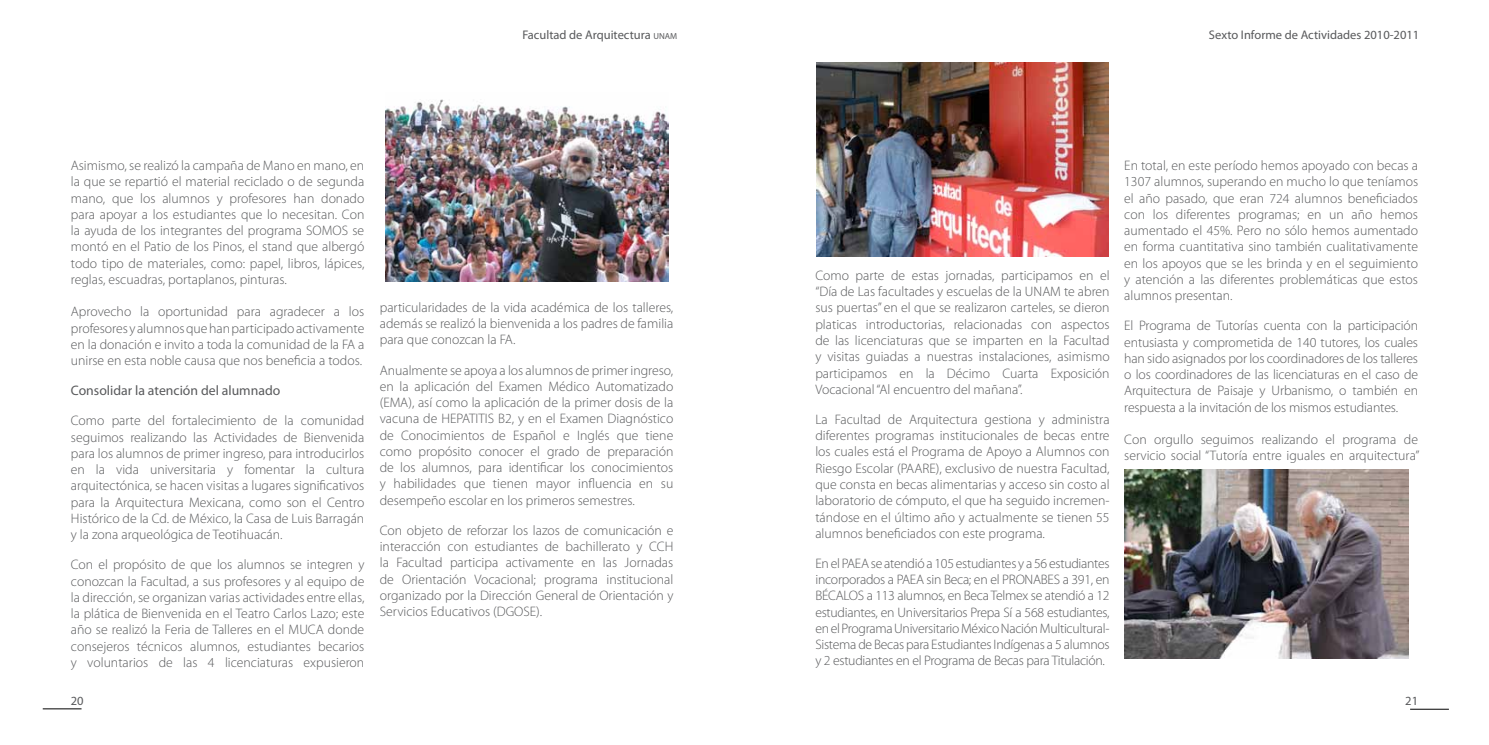
<style>
.page{position:relative;width:1489px;height:745px;background:#fff}
.page>*{position:absolute;margin:0;border:0;box-sizing:border-box;transform-origin:0 0}
.t1{font:300 13.75px/16.2px "Myriad Pro";color:#58595b;text-align:justify}
.t2{font:13.75px "Myriad Pro";color:#58595b}
.t3{font:12.5px "Myriad Pro";color:#58595b}
.s1{font-size:8.75px}
</style>
<div class="page">
<hr style="left:43px;top:708px;width:38px;height:1px;background:#000">
<hr style="left:1409px;top:708px;width:39px;height:1px;background:#000">
<img style="left:385px;top:99px;width:283px;height:182px">
<img style="left:1124px;top:469px;width:284px;height:189px">
<img style="left:816px;top:62px;width:292px;height:194px">
<p class="t3" style="left:522px;top:27px;width:156px">Facultad de Arquitectura <span class="s1">UNAM</span></p>
<p class="t3" style="left:1208px;top:27px;width:212px">Sexto Informe de Actividades 2010-2011</p>
<p class="t1" style="left:71px;top:157px;width:295px">Asimismo, se realizó la campaña de Mano en mano, en la que se repartió el material reciclado o de segunda mano, que los alumnos y profesores han donado para apoyar a los estudiantes que lo necesitan. Con la ayuda de los integrantes del programa SOMOS se montó en el Patio de los Pinos, el stand que albergó todo tipo de materiales, como: papel, libros, lápices, reglas, escuadras, portaplanos, pinturas.</p>
<p class="t1" style="left:71px;top:304px;width:295px">Aprovecho la oportunidad para agradecer a los profesores y alumnos que han participado activamente en la donación e invito a toda la comunidad de la FA a unirse en esta noble causa que nos beneficia a todos.</p>
<p class="t2" style="left:71px;top:382px;width:211px">Consolidar la atención del alumnado</p>
<p class="t1" style="left:71px;top:412px;width:295px">Como parte del fortalecimiento de la comunidad seguimos realizando las Actividades de Bienvenida para los alumnos de primer ingreso, para introducirlos en la vida universitaria y fomentar la cultura arquitectónica, se hacen visitas a lugares significativos para la Arquitectura Mexicana, como son el Centro Histórico de la Cd. de México, la Casa de Luis Barragán y la zona arqueológica de Teotihuacán.</p>
<p class="t1" style="left:71px;top:556px;width:295px">Con el propósito de que los alumnos se integren y conozcan la Facultad, a sus profesores y al equipo de la dirección, se organizan varias actividades entre ellas, la plática de Bienvenida en el Teatro Carlos Lazo; este año se realizó la Feria de Talleres en el MUCA donde consejeros técnicos alumnos, estudiantes becarios y voluntarios de las 4 licenciaturas expusieron</p>
<p class="t1" style="left:380px;top:299px;width:295px">particularidades de la vida académica de los talleres, además se realizó la bienvenida a los padres de familia para que conozcan la FA.</p>
<p class="t1" style="left:380px;top:362px;width:295px">Anualmente se apoya a los alumnos de primer ingreso, en la aplicación del Examen Médico Automatizado (EMA), así como la aplicación de la primer dosis de la vacuna de HEPATITIS B2, y en el Examen Diagnóstico de Conocimientos de Español e Inglés que tiene como propósito conocer el grado de preparación de los alumnos, para identificar los conocimientos y habilidades que tienen mayor influencia en su desempeño escolar en los primeros semestres.</p>
<p class="t1" style="left:380px;top:522px;width:295px">Con objeto de reforzar los lazos de comunicación e interacción con estudiantes de bachillerato y CCH la Facultad participa activamente en las Jornadas de Orientación Vocacional; programa institucional organizado por la Dirección General de Orientación y Servicios Educativos (DGOSE).</p>
<p class="t1" style="left:815px;top:267px;width:296px">Como parte de estas jornadas, participamos en el “Día de Las facultades y escuelas de la UNAM te abren sus puertas” en el que se realizaron carteles, se dieron platicas introductorias, relacionadas con aspectos de las licenciaturas que se imparten en la Facultad y visitas guiadas a nuestras instalaciones, asimismo participamos en la Décimo Cuarta Exposición Vocacional “Al encuentro del mañana”.</p>
<p class="t1" style="left:815px;top:411px;width:296px">La Facultad de Arquitectura gestiona y administra diferentes programas institucionales de becas entre los cuales está el Programa de Apoyo a Alumnos con Riesgo Escolar (PAARE), exclusivo de nuestra Facultad, que consta en becas alimentarias y acceso sin costo al laboratorio de cómputo, el que ha seguido incremen&shy;tándose en el último año y actualmente se tienen 55 alumnos beneficiados con este programa.</p>
<p class="t1" style="left:815px;top:555px;width:296px">En el PAEA se atendió a 105 estudiantes y a 56 estudiantes incorporados a PAEA sin Beca; en el PRONABES a 391, en BÉCALOS a 113 alumnos, en Beca Telmex se atendió a 12 estudiantes, en Universitarios Prepa Sí a 568 estudiantes, en el Programa Universitario México Nación Multicultural-Sistema de Becas para Estudiantes Indígenas a 5 alumnos y 2 estudiantes en el Programa de Becas para Titulación.</p>
<p class="t1" style="left:1124px;top:157px;width:295px">En total, en este período hemos apoyado con becas a 1307 alumnos, superando en mucho lo que teníamos el año pasado, que eran 724 alumnos beneficiados con los diferentes programas; en un año hemos aumentado el 45%. Pero no sólo hemos aumentado en forma cuantitativa sino también cualitativamente en los apoyos que se les brinda y en el seguimiento y atención a las diferentes problemáticas que estos alumnos presentan.</p>
<p class="t1" style="left:1124px;top:317px;width:295px">El Programa de Tutorías cuenta con la participación entusiasta y comprometida de 140 tutores, los cuales han sido asignados por los coordinadores de los talleres o los coordinadores de las licenciaturas en el caso de Arquitectura de Paisaje y Urbanismo, o también en respuesta a la invitación de los mismos estudiantes.</p>
<p class="t1" style="left:1124px;top:431px;width:297px">Con orgullo seguimos realizando el programa de servicio social “Tutoría entre iguales en arquitectura”</p>
<p class="t3" style="left:71px;top:692px;width:14px">20</p>
<p class="t3" style="left:1405px;top:692px;width:14px">21</p>
</div>
